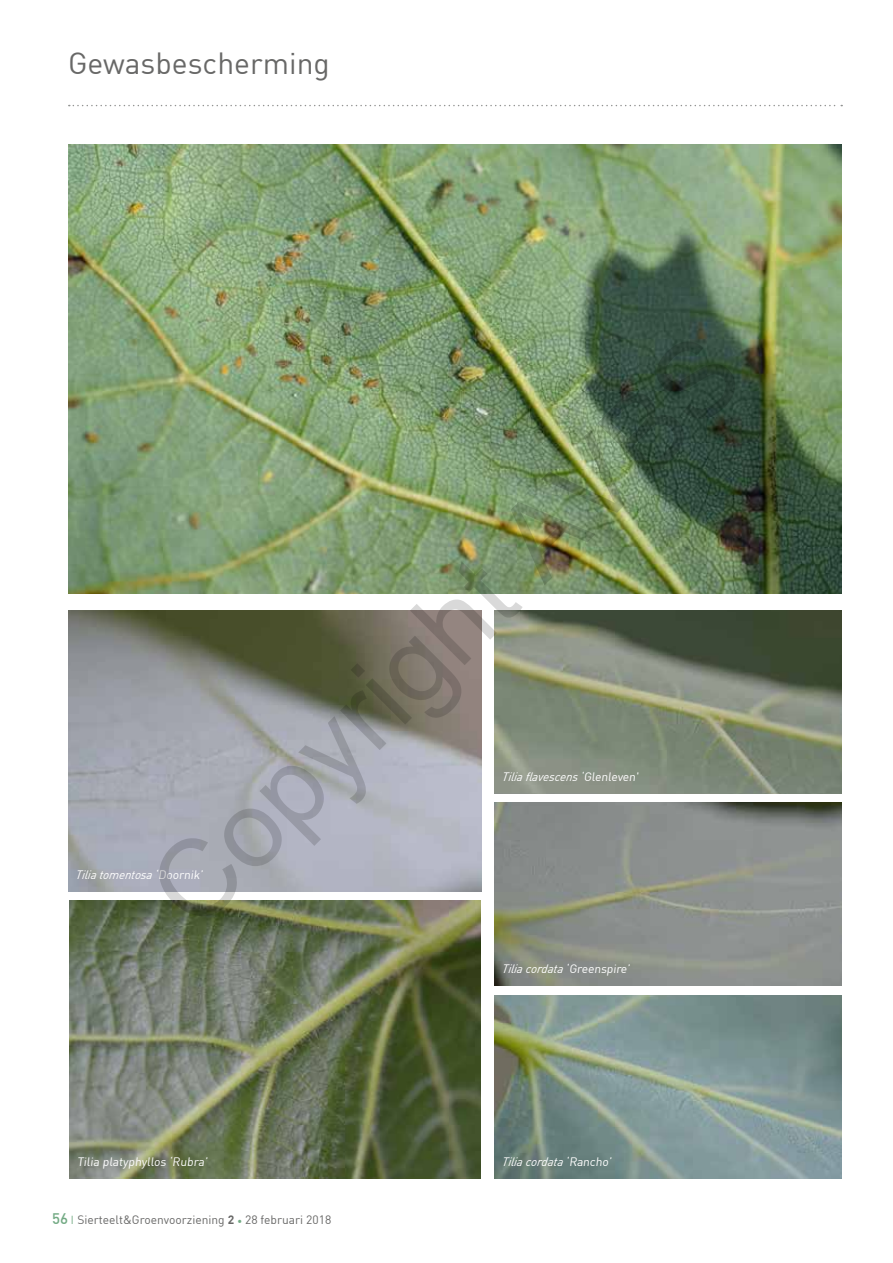
<style>
.page{position:relative;width:893px;height:1263px;background:#fff}
.page>*{position:absolute;margin:0;border:0;box-sizing:border-box;transform-origin:0 0}
.t1{font:108px "Arial";color:rgb(0 0 0/.15)}
.t2{font:30px "DIN Offc Pro";color:#686867}
.t3{font:italic 12px "DIN Offc Pro";letter-spacing:-.005em;color:#fff}
.t4{font:12px "DIN Offc Pro";color:#686867}
.t5{font:12px "DIN Offc Pro";color:#fff}
.s1{font-style:normal}
.s2{font-weight:500;font-size:15px;color:#73aa84}
.s3{font-weight:700}
.s4{font-family:"Minion Pro";color:#73aa84}
</style>
<div class="page">
<svg style="left:69px;top:105px;width:773px;height:1px"></svg>
<img style="left:68px;top:145px;width:774px;height:448px">
<img style="left:68px;top:611px;width:414px;height:280px">
<img style="left:494px;top:611px;width:348px;height:182px">
<img style="left:69px;top:900px;width:411px;height:278px">
<img style="left:494px;top:803px;width:348px;height:182px">
<img style="left:494px;top:995px;width:348px;height:183px">
<h2 class="t2" style="left:68px;top:40px;width:263px">Gewasbescherming</h2>
<h1 class="t1" style="left:120px;top:856px;width:782px;rotate:-45deg">Copyright AVBS</h1>
<p class="t3" style="left:502px;top:767px;width:140px">Tilia flavescens <span class="s1">‘Glenleven'</span></p>
<p class="t3" style="left:76px;top:866px;width:131px">Tilia tomentosa <span class="s1">‘Doornik’</span></p>
<p class="t5" style="left:77px;top:1152px;width:134px">Tilia platyphyllos ‘Rubra’</p>
<p class="t4" style="left:52px;top:1210px;width:281px"><span class="s2">56</span> Sierteelt&amp;Groenvoorziening <span class="s3">2</span> <span class="s4">•</span> 28 februari 2018</p>
<p class="t3" style="left:502px;top:960px;width:132px">Tilia cordata <span class="s1">‘Greenspire’</span></p>
<p class="t3" style="left:502px;top:1152px;width:113px">Tilia cordata <span class="s1">‘Rancho’</span></p>
</div>
